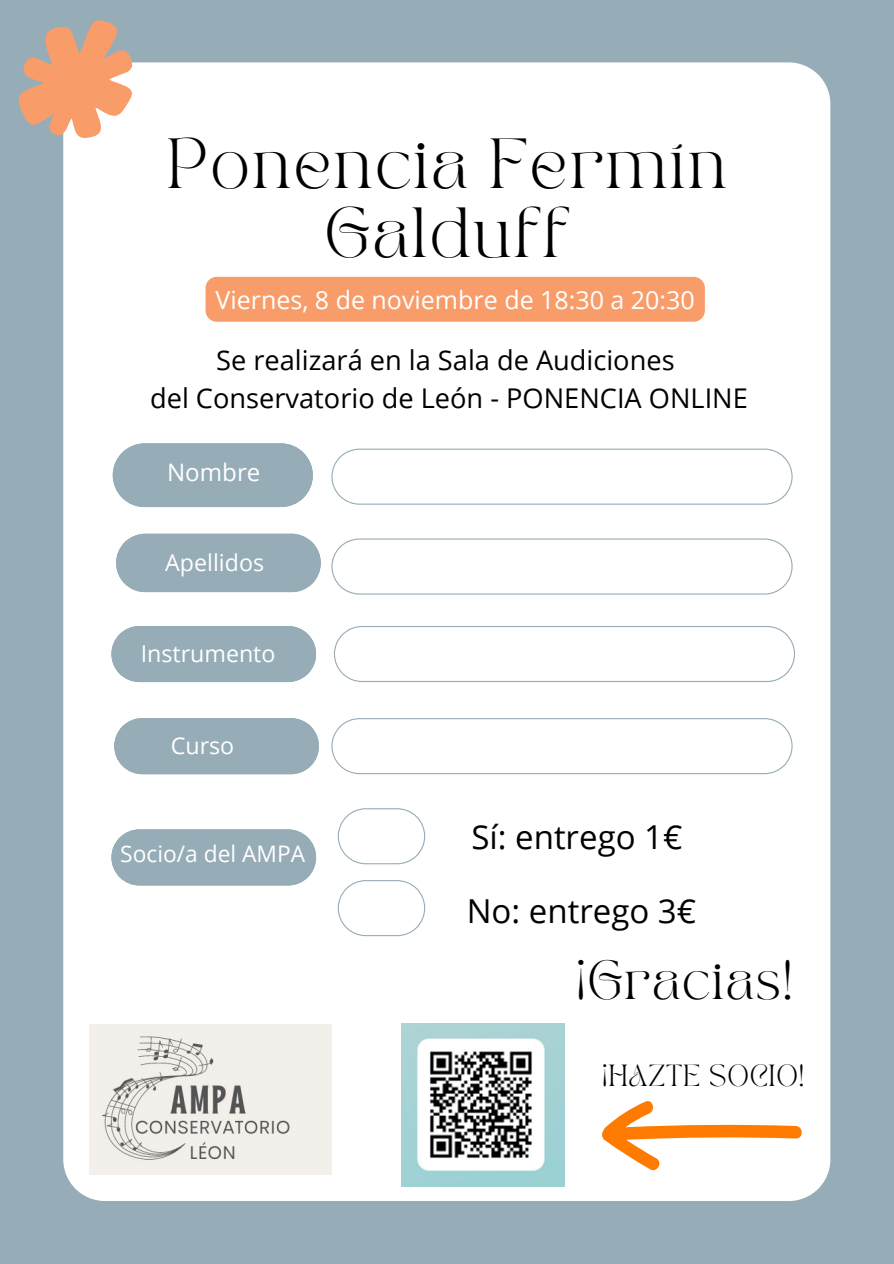
<style>
.page{position:relative;width:894px;height:1264px;background:#fff}
.page>*{position:absolute;margin:0;border:0;box-sizing:border-box;transform-origin:0 0}
.t1{font:49.5px/68.7px "TAN PEARL Regular";letter-spacing:.04em;color:#000;text-align:center}
.t2{font:38.4px "TAN PEARL Regular";letter-spacing:.04em;color:#000}
.t3{font:33px "Open Sans";color:#000}
.t4{font:27.15px/38px "Open Sans";color:#000;text-align:center}
.t5{font:25.05px "Open Sans";color:#fff}
.t6{font:24.15px "Open Sans";color:#fff}
.t7{font:23.25px "Open Sans";color:#fff}
.t8{font:22.8px "Open Sans";color:#fff}
.t9{font:21.3px "TAN PEARL Regular";letter-spacing:.04em;color:#000}
</style>
<div class="page">
<div style="left:0;top:0;width:893px;height:1263px;background:#96acb7"></div>
<div style="left:63px;top:62px;width:767px;height:1138px;background:#fff"></div>
<svg style="left:18px;top:20px;width:118px;height:122px"></svg>
<svg style="left:113px;top:443px;width:200px;height:64px"></svg>
<div style="left:331px;top:448px;width:461px;height:56px;background:#fff"></div>
<svg style="left:116px;top:533px;width:205px;height:59px"></svg>
<div style="left:331px;top:538px;width:461px;height:56px;background:#fff"></div>
<svg style="left:111px;top:626px;width:205px;height:56px"></svg>
<div style="left:334px;top:626px;width:460px;height:56px;background:#fff"></div>
<svg style="left:114px;top:718px;width:205px;height:56px"></svg>
<div style="left:331px;top:718px;width:461px;height:56px;background:#fff"></div>
<svg style="left:111px;top:829px;width:205px;height:56px"></svg>
<svg style="left:337px;top:808px;width:88px;height:56px;background:#f9fafb"></svg>
<svg style="left:337px;top:880px;width:88px;height:56px;background:#f9fafb"></svg>
<img style="left:89px;top:1024px;width:242px;height:150px">
<img style="left:401px;top:1023px;width:163px;height:163px">
<svg style="left:600px;top:1095px;width:204px;height:79px;background:#ffe0c5"></svg>
<div style="left:205px;top:277px;width:499px;height:45px;background:#f89d6a"></div>
<h4 class="t1" style="left:167px;top:135px;width:561px">Ponencia Fermín<br>Galduff</h4>
<h2 class="t5" style="left:215px;top:282px;width:480px">Viernes, 8 de noviembre de 18:30 a 20:30</h2>
<p class="t4" style="left:150px;top:340px;width:599px">Se realizará en la Sala de Audiciones<br>del Conservatorio de León - PONENCIA ONLINE</p>
<h4 class="t6" style="left:167px;top:455px;width:95px">Nombre</h4>
<h5 class="t7" style="left:165px;top:546px;width:100px">Apellidos</h5>
<h5 class="t7" style="left:141px;top:637px;width:136px">Instrumento</h5>
<h5 class="t7" style="left:171px;top:729px;width:65px">Curso</h5>
<h5 class="t8" style="left:120px;top:838px;width:186px">Socio/a del AMPA</h5>
<h3 class="t3" style="left:471px;top:814px;width:213px">Sí: entrego 1€</h3>
<h3 class="t3" style="left:466px;top:887px;width:231px">No: entrego 3€</h3>
<h5 class="t2" style="left:576px;top:959px;width:218px">¡Gracias!</h5>
<p class="t9" style="left:602px;top:1064px;width:203px">¡HAZTE SOCIO!</p>
</div>
